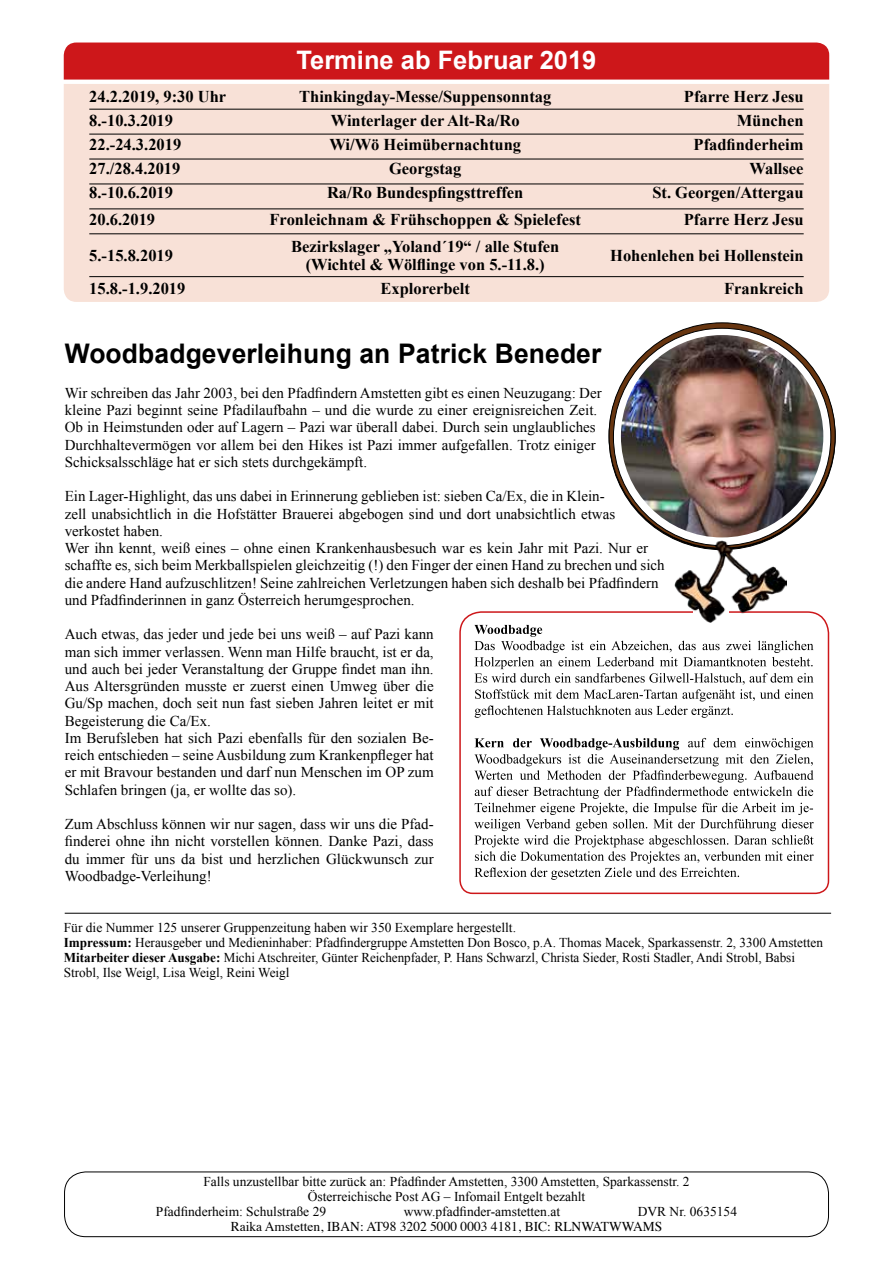
<style>
.page{position:relative;width:893px;height:1263px;background:#fff}
.page>*{position:absolute;margin:0;border:0;box-sizing:border-box;transform-origin:0 0}
.t1{font:700 27px "Arial";letter-spacing:.005em;color:#000}
.t2{font:700 25.5px "Arial";color:#fff}
.t3{font:700 16.5px "Times New Roman";color:#000}
.t4{font:15px/17.2px "Times New Roman";color:#000}
.t5{font:13.5px/15px "Times New Roman";color:#000}
.t6{font:13.5px "Times";color:#000}
.s1{font-weight:700}
</style>
<div class="page">
<svg style="left:459px;top:611px;width:371px;height:284px"></svg>
<div style="left:693px;top:611px;width:36px;height:17px;background:#fff"></div>
<div style="left:64px;top:84px;width:765px;height:218px;background:#f8e1d7"></div>
<div style="left:64px;top:1171px;width:765px;height:66px;border:1px solid #000;border-radius:21px"></div>
<div style="left:64px;top:43px;width:765px;height:37px;background:#cd171a"></div>
<hr style="left:89px;top:159px;width:715px;height:1px;background:#000">
<hr style="left:89px;top:184px;width:715px;height:1px;background:#000">
<hr style="left:89px;top:276px;width:715px;height:1px;background:#000">
<hr style="left:89px;top:209px;width:715px;height:1px;background:#000">
<hr style="left:89px;top:109px;width:715px;height:1px;background:#000">
<hr style="left:89px;top:234px;width:715px;height:1px;background:#000">
<hr style="left:89px;top:134px;width:715px;height:1px;background:#000">
<svg style="left:609px;top:323px;width:226px;height:225px;background:#552c0d"></svg>
<svg style="left:613px;top:328px;width:218px;height:218px"></svg>
<img style="left:621px;top:335px;width:202px;height:202px;border-radius:101px">
<img style="left:674px;top:539px;width:113px;height:84px">
<svg style="left:474px;top:738px;width:340px;height:142px"></svg>
<svg style="left:474px;top:625px;width:339px;height:93px"></svg>
<hr style="left:65px;top:913px;width:766px;height:1px;background:#000">
<h2 class="t2" style="left:296px;top:44px;width:301px">Termine ab Februar 2019</h2>
<p class="t3" style="left:89px;top:85px;width:139px">24.2.2019, 9:30 Uhr</p>
<p class="t3" style="left:299px;top:85px;width:254px">Thinkingday-Messe/Suppensonntag</p>
<p class="t3" style="left:684px;top:85px;width:121px">Pfarre Herz Jesu</p>
<p class="t3" style="left:89px;top:109px;width:85px">8.-10.3.2019</p>
<p class="t3" style="left:331px;top:109px;width:190px">Winterlager der Alt-Ra/Ro</p>
<p class="t3" style="left:737px;top:109px;width:68px">München</p>
<p class="t3" style="left:89px;top:133px;width:94px">22.-24.3.2019</p>
<p class="t3" style="left:329px;top:133px;width:193px">Wi/Wö Heimübernachtung</p>
<p class="t3" style="left:694px;top:133px;width:112px">Pfadfinderheim</p>
<p class="t3" style="left:89px;top:157px;width:93px">27./28.4.2019</p>
<p class="t3" style="left:389px;top:157px;width:74px">Georgstag</p>
<p class="t3" style="left:749px;top:157px;width:56px">Wallsee</p>
<p class="t3" style="left:89px;top:181px;width:85px">8.-10.6.2019</p>
<p class="t3" style="left:327px;top:181px;width:198px">Ra/Ro Bundespfingsttreffen</p>
<p class="t3" style="left:652px;top:181px;width:153px">St. Georgen/Attergau</p>
<p class="t3" style="left:89px;top:208px;width:67px">20.6.2019</p>
<p class="t3" style="left:270px;top:208px;width:313px">Fronleichnam &amp; Frühschoppen &amp; Spielefest</p>
<p class="t3" style="left:684px;top:208px;width:121px">Pfarre Herz Jesu</p>
<p class="t3" style="left:89px;top:244px;width:85px">5.-15.8.2019</p>
<p class="t3" style="left:291px;top:235px;width:270px">Bezirkslager „Yoland´19“ / alle Stufen</p>
<p class="t3" style="left:610px;top:244px;width:195px">Hohenlehen bei Hollenstein</p>
<p class="t3" style="left:306px;top:253px;width:241px">(Wichtel &amp; Wölflinge von 5.-11.8.)</p>
<p class="t3" style="left:89px;top:277px;width:98px">15.8.-1.9.2019</p>
<p class="t3" style="left:380px;top:277px;width:91px">Explorerbelt</p>
<p class="t3" style="left:724px;top:277px;width:81px">Frankreich</p>
<h1 class="t1" style="left:65px;top:336px;width:538px">Woodbadgeverleihung an Patrick Beneder</h1>
<p class="t4" style="left:65px;top:384px;width:539px">Wir schreiben das Jahr 2003, bei den Pfadfindern Amstetten gibt es einen Neuzugang: Der kleine Pazi beginnt seine Pfadilaufbahn – und die wurde zu einer ereignisreichen Zeit.<br>Ob in Heimstunden oder auf Lagern – Pazi war überall dabei. Durch sein unglaubliches Durchhaltevermögen vor allem bei den Hikes ist Pazi immer aufgefallen. Trotz einiger Schicksalsschläge hat er sich stets durchgekämpft.</p>
<p class="t4" style="left:65px;top:487px;width:602px">Ein Lager-Highlight, das uns dabei in Erinnerung geblieben ist: sieben Ca/Ex, die in Klein-<br>zell unabsichtlich in die Hofstätter Brauerei abgebogen sind und dort unabsichtlich etwas verkostet haben.<br>Wer ihn kennt, weiß eines – ohne einen Krankenhausbesuch war es kein Jahr mit Pazi. Nur er schaffte es, sich beim Merkballspielen gleichzeitig (!) den Finger der einen Hand zu brechen und sich die andere Hand aufzuschlitzen! Seine zahlreichen Verletzungen haben sich deshalb bei Pfadfindern und Pfadfinderinnen in ganz Österreich herumgesprochen.</p>
<p class="t4" style="left:65px;top:625px;width:371px">Auch etwas, das jeder und jede bei uns weiß – auf Pazi kann man sich immer verlassen. Wenn man Hilfe braucht, ist er da, und auch bei jeder Veranstaltung der Gruppe findet man ihn.<br>Aus Altersgründen musste er zuerst einen Umweg über die Gu/Sp machen, doch seit nun fast sieben Jahren leitet er mit Begeisterung die Ca/Ex.<br>Im Berufsleben hat sich Pazi ebenfalls für den sozialen Be&shy;reich entschieden – seine Ausbildung zum Krankenpfleger hat er mit Bravour bestanden und darf nun Menschen im OP zum Schlafen bringen (ja, er wollte das so).</p>
<p class="t4" style="left:65px;top:815px;width:371px;text-align:justify">Zum Abschluss können wir nur sagen, dass wir uns die Pfad&shy;finderei ohne ihn nicht vorstellen können. Danke Pazi, dass du immer für uns da bist und herzlichen Glückwunsch zur Woodbadge-Verleihung!</p>
<p class="t5" style="left:64px;top:920px;width:761px">Für die Nummer 125 unserer Gruppenzeitung haben wir 350 Exemplare hergestellt.<br><span class="s1">Impressum:</span> Herausgeber und Medieninhaber: Pfadfindergruppe Amstetten Don Bosco, p.A. Thomas Macek, Sparkassenstr. 2, 3300 Amstetten <span class="s1">Mitarbeiter dieser Ausgabe:</span> Michi Atschreiter, Günter Reichenpfader, P. Hans Schwarzl, Christa Sieder, Rosti Stadler, Andi Strobl, Babsi Strobl, Ilse Weigl, Lisa Weigl, Reini Weigl</p>
<p class="t5" style="left:203px;top:1174px;width:488px">Falls unzustellbar bitte zurück an: Pfadfinder Amstetten, 3300 Amstetten, Sparkassenstr. 2</p>
<p class="t5" style="left:308px;top:1189px;width:279px">Österreichische Post AG – Infomail Entgelt bezahlt</p>
<p class="t5" style="left:156px;top:1204px;width:172px">Pfadfinderheim: Schulstraße 29</p>
<p class="t5" style="left:404px;top:1204px;width:158px">www.pfadfinder-amstetten.at</p>
<p class="t5" style="left:638px;top:1204px;width:101px">DVR Nr. 0635154</p>
<p class="t6" style="left:231px;top:1214px;width:433px">Raika Amstetten, IBAN: AT98 3202 5000 0003 4181, BIC: RLNWATWWAMS</p>
</div>
